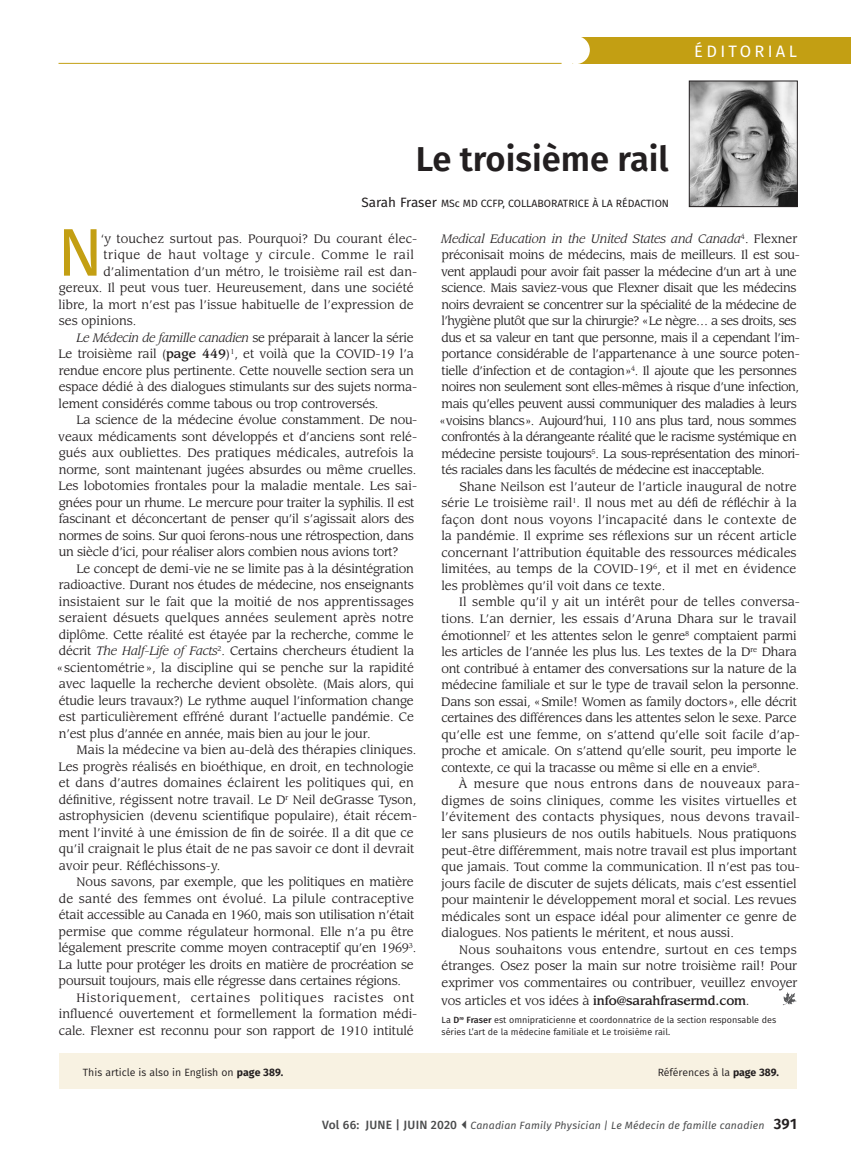
<style>
.page{position:relative;width:851px;height:1161px;background:#fff}
.page>*{position:absolute;margin:0;border:0;box-sizing:border-box;transform-origin:0 0}
.DropCap3{font:67.35px "Fira Sans";color:#c39f13}
.ArticleTitle{font:600 34.5px "Fira Sans";color:#231f20}
.t1{font:17.1px "Fira Sans";letter-spacing:.2em;color:#fff}
.t2{font:16.5px "Fira Sans";letter-spacing:.2em;color:#fff}
.ParagraphIndent{font:12px/16.5px "Leawood Std";letter-spacing:-.015em;color:#231f20}
.ParagraphIndent-2{font:12px/16.5px "Leawood Std";letter-spacing:-.04em;color:#231f20}
.DropCap3-2{font:12px "Leawood Std";color:#231f20}
.DropCap3-3{font:12px "Leawood Std";letter-spacing:.04em;color:#231f20}
.t3{font:italic 10.5px "Fira Sans";letter-spacing:.015em;color:#4b4c4d}
.FootNote{font:10.5px "Fira Sans";color:#231f20}
.Byline{font:10.5px "Fira Sans";color:#231f20}
.AuthorBio{font:9px/12px "Fira Sans";color:#231f20}
.s1{font-size:13.5px}
.s2{font-style:italic}
.s3{font-weight:500}
.s4{font-family:"Times New Roman"}
.s5{font-style:inherit}
.s6{font-weight:700}
.s7{font-weight:500;font-style:normal;font-size:12px}
.s8{font-weight:600;font-style:normal;font-size:15px;color:#231f20}
</style>
<div class="page">
<hr style="left:58px;top:63px;width:503px;height:1px;background:#c39f13">
<div style="left:572px;top:37px;width:278px;height:27px;background:#c39f13"></div>
<div style="left:561px;top:36px;width:28px;height:28px;background:#fff;border-radius:50%"></div>
<div style="left:59px;top:1053px;width:737px;height:36px;background:#f8f2e2"></div>
<svg style="left:782px;top:992px;width:15px;height:13px"></svg>
<img style="left:690px;top:83px;width:105px;height:122px">
<div style="left:688px;top:81px;width:109px;height:126px;border:1px solid #231f20"></div>
<h3 class="t2" style="left:694px;top:39px;width:104px">ÉDITORIAL</h3>
<h3 class="t1" style="left:690px;top:40px;width:108px">ÉDITORIAL</h3>
<p class="ArticleTitle" style="left:415px;top:131px;width:255px">Le troisième rail</p>
<p class="Byline" style="left:361px;top:195px;width:309px"><span class="s1">Sarah Fraser</span> MSc MD CCFP, COLLABORATRICE À LA RÉDACTION</p>
<p class="DropCap3" style="left:57px;top:201px;width:48px">N</p>
<p class="DropCap3-2" style="left:101px;top:231px;width:318px">‘y touchez surtout pas. Pourquoi? Du courant élec-</p>
<p class="DropCap3-3" style="left:104px;top:248px;width:312px">trique de haut voltage y circule. Comme le rail</p>
<p class="DropCap3-2" style="left:104px;top:264px;width:315px">d’alimentation d’un métro, le troisième rail est dan-</p>
<p class="DropCap3-2" style="left:59px;top:281px;width:356px">gereux. Il peut vous tuer. Heureusement, dans une société</p>
<p class="DropCap3-2" style="left:59px;top:297px;width:356px">libre, la mort n’est pas l’issue habituelle de l’expression de</p>
<p class="DropCap3-2" style="left:59px;top:314px;width:79px">ses opinions.</p>
<p class="ParagraphIndent" style="left:59px;top:329px;width:360px;text-indent:18px"><span class="s2">Le Médecin de famille canadien</span> se préparait à lancer la série Le troisième rail (<span class="s3">page 449</span>)<sup>1</sup>, et voilà que la COVID-19 l’a rendue encore plus pertinente. Cette nouvelle section sera un espace dédié à des dialogues stimulants sur des sujets norma&shy;lement considérés comme tabous ou trop controversés.</p>
<p class="ParagraphIndent" style="left:58px;top:412px;width:360px;text-indent:18px">La science de la médecine évolue constamment. De nou&shy;veaux médicaments sont développés et d’anciens sont relé&shy;gués aux oubliettes. Des pratiques médicales<span class="s4">,</span> autrefois la norme, sont maintenant jugées absurdes ou même cruelles.<br>Les lobotomies frontales pour la maladie mentale. Les sai&shy;gnées pour un rhume. Le mercure pour traiter la syphilis. Il est fascinant et déconcertant de penser qu’il s’agissait alors des normes de soins. Sur quoi ferons-nous une rétrospection, dans un siècle d’ici, pour réaliser alors combien nous avions tort?</p>
<p class="ParagraphIndent" style="left:57px;top:561px;width:359px;text-align:justify;text-indent:20px">Le concept de demi-vie ne se limite pas à la désintégration radioactive. Durant nos études de médecine, nos enseignants insistaient sur le fait que la moitié de nos apprentissages seraient désuets quelques années seulement après notre diplôme. Cette réalité est étayée par la recherche, comme le décrit <span class="s2">The Half-Life of Facts</span><sup>2</sup>. Certains chercheurs étudient la « scientométrie», la discipline qui se penche sur la rapidité avec laquelle la recherche devient obsolète. (Mais alors, qui étudie leurs travaux?) Le rythme auquel l’information change est particulièrement effréné durant l’actuelle pandémie. Ce n’est plus d’année en année, mais bien au jour le jour.</p>
<p class="ParagraphIndent" style="left:59px;top:742px;width:360px;text-indent:18px">Mais la médecine va bien au-delà des thérapies cliniques.<br>Les progrès réalisés en bioéthique, en droit, en technologie et dans d’autres domaines éclairent les politiques qui, en définitive, régissent notre travail. Le D<sup>r</sup> Neil deGrasse Tyson, astrophysicien (devenu scientifique populaire), était récem&shy;ment l’invité à une émission de fin de soirée. Il a dit que ce qu’il craignait le plus était de ne pas savoir ce dont il devrait avoir peur. Réfléchissons-y.</p>
<p class="ParagraphIndent" style="left:59px;top:874px;width:359px;text-indent:18px">Nous savons, par exemple, que les politiques en matière de santé des femmes ont évolué. La pilule contraceptive était accessible au Canada en 1960, mais son utilisation n’était permise que comme régulateur hormonal. Elle n’a pu être légalement prescrite comme moyen contraceptif qu’en 1969<sup>3</sup>.<br>La lutte pour protéger les droits en matière de procréation se poursuit toujours, mais elle régresse dans certaines régions.</p>
<p class="ParagraphIndent" style="left:59px;top:990px;width:360px;text-indent:18px">Historiquement, certaines politiques racistes ont influencé ouvertement et formellement la formation médi&shy;cale<span class="s4">.</span> Flexner est reconnu pour son rapport de 1910 intitulé</p>
<p class="ParagraphIndent-2" style="left:439px;top:230px;width:362px"><span class="s2">Medical Education in the United States and Canada</span><sup>4</sup>. Flexner préconisait moins de médecins<span class="s4">,</span> mais de meilleurs. Il est sou&shy;vent applaudi pour avoir fait passer la médecine d’un art à une science. Mais saviez-vous que Flexner disait que les médecins noirs devraient se concentrer sur la spécialité de la médecine de l’hygiène plutôt que sur la chirurgie? «Le nègre… a ses droits, ses dus et sa valeur en tant que personne, mais il a cependant l’im&shy;portance considérable de l’appartenance à une source poten&shy;tielle d’infection et de contagion»<sup>4</sup>. Il ajoute que les personnes noires non seulement sont elles-mêmes à risque d’une infection, mais qu’elles peuvent aussi communiquer des maladies à leurs «voisins blancs». Aujourd’hui, 110 ans plus tard, nous sommes confrontés à la dérangeante réalité que le racisme systémique en médecine persiste toujours<sup>5</sup>. La sous-représentation des minori&shy;tés raciales dans les facultés de médecine est inacceptable.</p>
<p class="ParagraphIndent" style="left:441px;top:478px;width:357px;text-align:justify;text-indent:18px">Shane Neilson est l’auteur de l’article inaugural de notre série Le troisième rail<sup>1</sup>. Il nous met au défi de réfléchir à la façon dont nous voyons l’incapacité dans le contexte de la pandémie. Il exprime ses réflexions sur un récent article concernant l’attribution équitable des ressources médicales limitées<span class="s4">,</span> au temps de la COVID-19<sup>6</sup>, et il met en évidence les problèmes qu’il voit dans ce texte.</p>
<p class="ParagraphIndent" style="left:441px;top:594px;width:360px;text-indent:18px">Il semble qu’il y ait un intérêt pour de telles conversa&shy;tions. L’an dernier, les essais d’Aruna Dhara sur le travail émotionnel<sup>7</sup> et les attentes selon le genre<sup>8</sup> comptaient parmi les articles de l’année les plus lus. Les textes de la D<sup>re</sup> Dhara ont contribué à entamer des conversations sur la nature de la médecine familiale et sur le type de travail selon la personne.<br>Dans son essai, «Smile! Women as family doctors», elle décrit certaines des différences dans les attentes selon le sexe. Parce qu’elle est une femme, on s’attend qu’elle soit facile d’ap&shy;proche et amicale. On s’attend qu’elle sourit, peu importe le contexte, ce qui la tracasse ou même si elle en a envie<sup>8</sup>.</p>
<p class="ParagraphIndent" style="left:441px;top:776px;width:360px;text-indent:17px">À mesure que nous entrons dans de nouveaux para&shy;digmes de soins cliniques, comme les visites virtuelles et l’évitement des contacts physiques, nous devons travail&shy;ler sans plusieurs de nos outils habituels. Nous pratiquons peut-être différemment, mais notre travail est plus important que jamais. Tout comme la communication. Il n’est pas tou&shy;jours facile de discuter de sujets délicats, mais c’est essentiel pour maintenir le développement moral et social. Les revues médicales sont un espace idéal pour alimenter ce genre de dialogues. Nos patients le méritent, et nous aussi.</p>
<p class="ParagraphIndent" style="left:441px;top:942px;width:357px;text-align:justify;text-indent:18px">Nous souhaitons vous entendre, surtout en ces temps étranges. Osez poser la main sur notre troisième rail! Pour exprimer vos commentaires ou contribuer, veuillez envoyer</p>
<p class="ParagraphIndent" style="left:441px;top:993px;width:309px">vos articles et vos idées à <span class="s3">info@sarahfrasermd.com</span><span class="s4">.</span></p>
<p class="AuthorBio" style="left:441px;top:1014px;width:336px"><span class="s5">La</span> <span class="s3">D</span><sup>re</sup> <span class="s3">Fraser</span> est omnipraticienne et coordonnatrice de la section responsable des séries L’art de la médecine familiale et Le troisième rail.</p>
<p class="FootNote" style="left:83px;top:1064px;width:202px">This article is also in English on <span class="s6">page 389.</span></p>
<p class="FootNote" style="left:657px;top:1064px;width:123px">Références à la <span class="s6">page 389.</span></p>
<p class="t3" style="left:322px;top:1117px;width:476px"><span class="s7">Vol 66: JUNE | JUIN 2020</span> Canadian Family Physician | Le Médecin de famille canadien <span class="s8">391</span></p>
</div>
